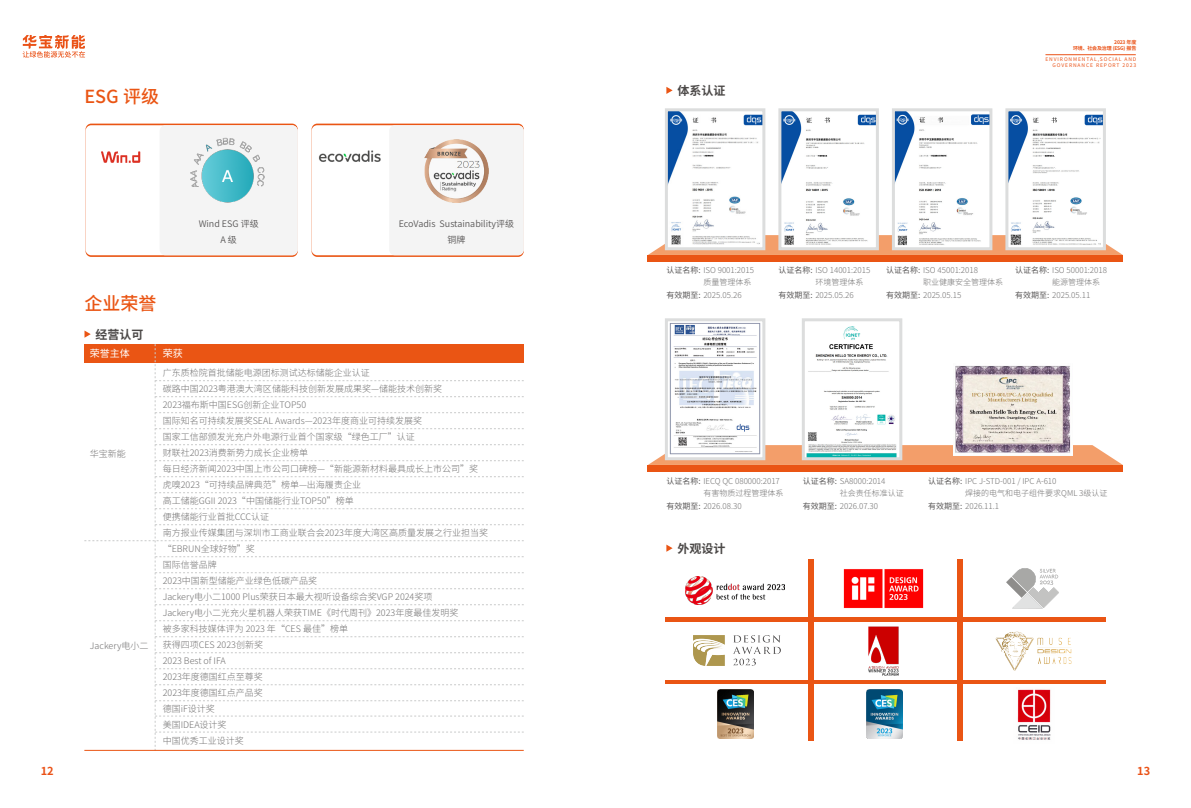
<style>
.page{position:relative;width:1191px;height:808px;background:#fff}
.page>*{position:absolute;margin:0;border:0;box-sizing:border-box;transform-origin:0 0}
.t1{font:500 18px "Source Han Sans CN";color:#ea5514}
.t2{font:700 12px "Source Han Sans CN";color:#4c4948}
.t3{font:700 11px "Source Han Sans CN";color:#ea5217}
.t4{font:10px "Source Han Sans CN";color:#fff}
.t5{font:300 9px/16px "Source Han Sans CN";color:#727171}
.t6{font:9px/16px "Source Han Sans CN";color:#595757;text-align:center}
.t7{font:300 8px/12px "Source Han Sans CN";color:#727171}
.t8{font:5px/6px "Source Han Sans CN";letter-spacing:.18em;color:#ea5217;text-align:right}
.t9{font:700 5px/6px "Source Han Sans CN";letter-spacing:-.04em;color:#ea5217;text-align:right}
.s1{font-weight:400;color:#595757}
</style>
<div class="page">
<svg style="left:23px;top:35px;width:62px;height:23px"></svg>
<hr style="left:1045px;top:55px;width:90px;height:1px;background:#ea5217">
<svg style="left:86px;top:124px;width:212px;height:133px"></svg>
<div style="left:86px;top:125px;width:212px;height:130px;background:#fff;border-radius:6px"></div>
<div style="left:160px;top:125px;width:138px;height:130px;background:#f4f4f4;border-radius:6px"></div>
<svg style="left:311px;top:124px;width:213px;height:133px"></svg>
<div style="left:311px;top:125px;width:213px;height:130px;background:#fff;border-radius:6px"></div>
<div style="left:665px;top:560px;width:440px;height:181px;background:#ea5514"></div>
<div style="left:814px;top:622px;width:143px;height:57px;background:#fff"></div>
<div style="left:665px;top:559px;width:143px;height:57px;background:#fff"></div>
<div style="left:665px;top:622px;width:143px;height:57px;background:#fff"></div>
<div style="left:665px;top:684px;width:143px;height:58px;background:#fff"></div>
<div style="left:814px;top:559px;width:143px;height:57px;background:#fff"></div>
<div style="left:963px;top:559px;width:143px;height:57px;background:#fff"></div>
<div style="left:963px;top:622px;width:143px;height:57px;background:#fff"></div>
<div style="left:814px;top:684px;width:143px;height:58px;background:#fff"></div>
<div style="left:963px;top:684px;width:143px;height:58px;background:#fff"></div>
<div style="left:648px;top:255px;width:475px;height:7px;background:#ea5514"></div>
<div style="left:648px;top:465px;width:475px;height:7px;background:#ea5514"></div>
<svg style="left:648px;top:235px;width:475px;height:20px;background:#f3ae83"></svg>
<svg style="left:648px;top:445px;width:475px;height:20px;background:#f4ab7f"></svg>
<svg style="left:84px;top:330px;width:7px;height:8px"></svg>
<svg style="left:666px;top:87px;width:6px;height:7px"></svg>
<svg style="left:666px;top:545px;width:6px;height:7px"></svg>
<svg style="left:84px;top:344px;width:440px;height:406px"></svg>
<img style="left:669px;top:112px;width:92px;height:134px">
<div style="left:665px;top:108px;width:100px;height:142px;border:3px solid #dcdddd"></div>
<img style="left:669px;top:323px;width:92px;height:133px">
<div style="left:665px;top:318px;width:100px;height:142px;border:3px solid #dcdddd"></div>
<img style="left:782px;top:112px;width:93px;height:134px">
<div style="left:778px;top:108px;width:101px;height:142px;border:3px solid #dcdddd"></div>
<img style="left:806px;top:326px;width:92px;height:130px">
<div style="left:802px;top:318px;width:100px;height:142px;border:3px solid #dcdddd"></div>
<img style="left:896px;top:112px;width:92px;height:134px">
<div style="left:892px;top:108px;width:100px;height:142px;border:3px solid #dcdddd"></div>
<img style="left:1009px;top:112px;width:93px;height:134px">
<div style="left:1005px;top:108px;width:101px;height:142px;border:3px solid #dcdddd"></div>
<img style="left:953px;top:365px;width:119px;height:90px">
<img style="left:868px;top:626px;width:31px;height:50px">
<img style="left:1006px;top:568px;width:53px;height:41px">
<img style="left:843px;top:569px;width:81px;height:40px">
<img style="left:1017px;top:689px;width:34px;height:51px">
<img style="left:685px;top:577px;width:99px;height:28px">
<hr style="left:84px;top:750px;width:440px;height:1px;background:#ea5514">
<img style="left:694px;top:636px;width:86px;height:29px">
<img style="left:866px;top:689px;width:36px;height:50px">
<img style="left:718px;top:689px;width:35px;height:50px">
<img style="left:995px;top:631px;width:77px;height:40px">
<img style="left:190px;top:138px;width:75px;height:65px">
<img style="left:101px;top:151px;width:40px;height:12px">
<img style="left:319px;top:150px;width:62px;height:12px">
<div style="left:389px;top:125px;width:135px;height:130px;background:#f4f4f4;border-radius:6px"></div>
<img style="left:425px;top:140px;width:63px;height:63px">
<p class="t9" style="left:1073px;top:39px;width:65px">2023 年度<br>环境、社会及治理 (ESG) 报告</p>
<h1 class="t1" style="left:84px;top:86px;width:76px">ESG 评级</h1>
<p class="t6" style="left:199px;top:216px;width:62px">Wind ESG 评级<br>A 级</p>
<h1 class="t1" style="left:84px;top:294px;width:73px">企业荣誉</h1>
<h2 class="t2" style="left:96px;top:327px;width:49px">经营认可</h2>
<p class="t4" style="left:90px;top:348px;width:42px">荣誉主体</p>
<p class="t4" style="left:163px;top:348px;width:21px">荣获</p>
<p class="t6" style="left:399px;top:216px;width:117px">EcoVadis Sustainability评级铜牌</p>
<p class="t5" style="left:90px;top:445px;width:37px">华宝新能</p>
<p class="t5" style="left:90px;top:638px;width:60px">Jackery电小二</p>
<p class="t5" style="left:163px;top:365px;width:327px">广东质检院首批储能电源团标测试达标储能企业认证<br>碳路中国2023粤港澳大湾区储能科技创新发展成果奖—储能技术创新奖<br>2023福布斯中国ESG创新企业TOP50<br>国际知名可持续发展奖SEAL Awards—2023年度商业可持续发展奖<br>国家工信部颁发光充户外电源行业首个国家级“绿色工厂”认证<br>财联社2023消费新势力成长企业榜单<br>每日经济新闻2023中国上市公司口碑榜—“新能源新材料最具成长上市公司”奖虎嗅2023“可持续品牌典范”榜单—出海履责企业<br>高工储能GGII 2023“中国储能行业TOP50”榜单<br>便携储能行业首批CCC认证<br>南方报业传媒集团与深圳市工商业联合会2023年度大湾区高质量发展之行业担当奖“EBRUN全球好物”奖<br>国际信誉品牌<br>2023中国新型储能产业绿色低碳产品奖<br>Jackery电小二1000 Plus荣获日本最大视听设备综合奖VGP 2024奖项<br>Jackery电小二光充火星机器人荣获TIME《时代周刊》2023年度最佳发明奖<br>被多家科技媒体评为 2023 年“CES 最佳”榜单<br>获得四项CES 2023创新奖<br>2023 Best of IFA<br>2023年度德国红点至尊奖<br>2023年度德国红点产品奖<br>德国iF设计奖<br>美国IDEA设计奖<br>中国优秀工业设计奖</p>
<h2 class="t2" style="left:677px;top:84px;width:49px">体系认证</h2>
<p class="t8" style="left:1045px;top:56px;width:92px">ENVIRONMENTAL,SOCIAL AND<br>GOVERNANCE REPORT 2023</p>
<p class="t7" style="left:703px;top:265px;width:52px;text-indent:-37px"><span class="s1">认证名称:</span> ISO 9001:2015质量管理体系</p>
<p class="t7" style="left:1052px;top:265px;width:56px;text-indent:-37px"><span class="s1">认证名称:</span> ISO 50001:2018能源管理体系</p>
<p class="t7" style="left:815px;top:265px;width:56px;text-indent:-37px"><span class="s1">认证名称:</span> ISO 14001:2015环境管理体系</p>
<p class="t7" style="left:923px;top:265px;width:81px;text-indent:-37px"><span class="s1">认证名称:</span> ISO 45001:2018<br>职业健康安全管理体系</p>
<p class="t7" style="left:666px;top:289px;width:77px"><span class="s1">有效期至:</span> 2025.05.26</p>
<p class="t7" style="left:778px;top:289px;width:77px"><span class="s1">有效期至:</span> 2025.05.26</p>
<p class="t7" style="left:1015px;top:289px;width:77px"><span class="s1">有效期至:</span> 2025.05.11</p>
<p class="t7" style="left:886px;top:289px;width:77px"><span class="s1">有效期至:</span> 2025.05.15</p>
<p class="t7" style="left:703px;top:475px;width:81px;text-indent:-37px"><span class="s1">认证名称:</span> IECQ QC 080000:2017有害物质过程管理体系</p>
<p class="t7" style="left:965px;top:475px;width:144px;text-indent:-37px"><span class="s1">认证名称:</span> IPC J-STD-001 / IPC A-610<br>焊接的电气和电子组件要求QML 3级认证</p>
<p class="t7" style="left:840px;top:475px;width:65px;text-indent:-37px"><span class="s1">认证名称:</span> SA8000:2014<br>社会责任标准认证</p>
<p class="t7" style="left:666px;top:500px;width:77px"><span class="s1">有效期至:</span> 2026.08.30</p>
<p class="t7" style="left:928px;top:500px;width:72px"><span class="s1">有效期至:</span> 2026.11.1</p>
<p class="t7" style="left:803px;top:500px;width:77px"><span class="s1">有效期至:</span> 2026.07.30</p>
<h2 class="t2" style="left:677px;top:542px;width:49px">外观设计</h2>
<p class="t3" style="left:41px;top:765px;width:14px">12</p>
<p class="t3" style="left:1137px;top:765px;width:14px">13</p>
</div>
